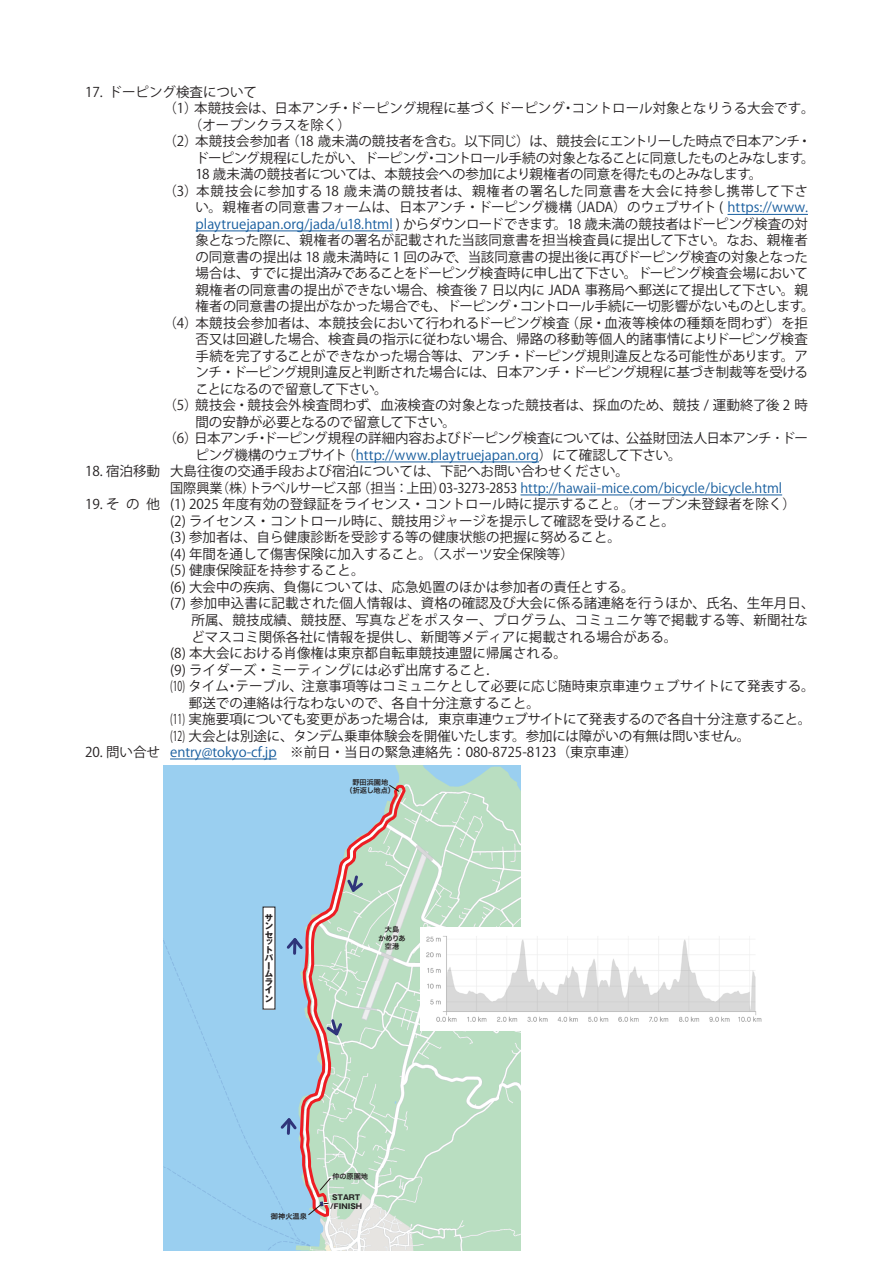
<style>
.page{position:relative;width:893px;height:1263px;background:#fff}
.page>*{position:absolute;margin:0;border:0;box-sizing:border-box;transform-origin:0 0}
.t1{font:13.5px/16.5px "Koz Go Pr 6 N";color:#231f20}
.t2{font:13.5px/16.5px "Koz Go Pr 6 N";letter-spacing:-.035em;color:#231f20}
.t3{font:13.5px "Koz Go Pr 6 N";letter-spacing:-.005em;color:#175d9e}
.t4{font:13.5px "Koz Go Pr 6 N";letter-spacing:-.035em;color:#231f20;scale:.65 1}
.t5{font:13.5px "Koz Go Pr 6 N";color:#231f20;scale:.65 1}
.t6{font:13.5px "Koz Go Pr 6 N";letter-spacing:-.02em;color:#231f20;scale:.65 1}
.t7{font:700 8.4px/8.1px "Gothic MB101 Pro";color:#231f20}
.t8{font:7.2px/8.7px "Hira Kaku Pro N W6";color:#231f20;text-align:center}
.t9{font:700 7.2px/8.7px "Gothic MB101 Pro";color:#231f20}
.s1{color:#175d9e}
.s2{color:#231f20}
</style>
<div class="page">
<hr style="left:728px;top:214px;width:80px;height:1px;background:#175d9e">
<hr style="left:196px;top:231px;width:197px;height:1px;background:#175d9e">
<hr style="left:356px;top:462px;width:183px;height:1px;background:#175d9e">
<hr style="left:520px;top:495px;width:262px;height:1px;background:#175d9e">
<hr style="left:170px;top:759px;width:107px;height:1px;background:#175d9e">
<img style="left:163px;top:765px;width:357px;height:486px">
<svg style="left:298px;top:783px;width:110px;height:435px;background:#bdd1c9"></svg>
<svg style="left:284px;top:931px;width:21px;height:25px"></svg>
<svg style="left:278px;top:1111px;width:21px;height:25px"></svg>
<svg style="left:345px;top:873px;width:21px;height:26px"></svg>
<svg style="left:324px;top:1017px;width:21px;height:24px"></svg>
<svg style="left:389px;top:785px;width:11px;height:7px"></svg>
<svg style="left:320px;top:1178px;width:11px;height:13px"></svg>
<svg style="left:308px;top:1200px;width:24px;height:15px"></svg>
<div style="left:263px;top:907px;width:12px;height:102px;background:#fff"></div>
<img style="left:420px;top:927px;width:342px;height:104px">
<p class="t1" style="left:85px;top:84px;width:173px">17. ドーピング検査について</p>
<p class="t1" style="left:189px;top:101px;width:627px;text-indent:-26px">（1）本競技会は、日本アンチ・ドーピング規程に基づくドーピング・コントロール対象となりうる大会です。（オープンクラスを除く）</p>
<p class="t2" style="left:196px;top:134px;width:621px;text-indent:-32px">（2）本競技会参加者（18 歳未満の競技者を含む。以下同じ）は、競技会にエントリーした時点で日本アンチ・ドーピング規程にしたがい、ドーピング・コントロール手続の対象となることに同意したものとみなします。<br>18 歳未満の競技者については、本競技会への参加により親権者の同意を得たものとみなします。</p>
<p class="t1" style="left:196px;top:183px;width:621px;text-indent:-32px">（3）本競技会に参加する18 歳未満の競技者は、親権者の署名した同意書を大会に持参し携帯して下さい。親権者の同意書フォームは、日本アンチ・ドーピング機構（JADA）のウェブサイト ( <span class="s1">https://www. playtruejapan.org/jada/u18.html</span> ) からダウンロードできます。18 歳未満の競技者はドーピング検査の対象となった際に、親権者の署名が記載された当該同意書を担当検査員に提出して下さい。なお、親権者の同意書の提出は 18 歳未満時に 1 回のみで、当該同意書の提出後に再びドーピング検査の対象となった場合は、すでに提出済みであることをドーピング検査時に申し出て下さい。ドーピング検査会場において親権者の同意書の提出ができない場合、検査後 7 日以内に JADA 事務局へ郵送にて提出して下さい。親権者の同意書の提出がなかった場合でも、ドーピング・コントロール手続に一切影響がないものとします。</p>
<p class="t1" style="left:196px;top:315px;width:614px;text-align:justify;text-indent:-32px">（4）本競技会参加者は、本競技会において行われるドーピング検査（尿・血液等検体の種類を問わず）を拒否又は回避した場合、検査員の指示に従わない場合、帰路の移動等個人的諸事情によりドーピング検査手続を完了することができなかった場合等は、アンチ・ドーピング規則違反となる可能性があります。アンチ・ドーピング規則違反と判断された場合には、日本アンチ・ドーピング規程に基づき制裁等を受けることになるので留意して下さい。</p>
<p class="t1" style="left:196px;top:398px;width:614px;text-indent:-32px">（5）競技会・競技会外検査問わず、血液検査の対象となった競技者は、採血のため、競技 / 運動終了後 2 時間の安静が必要となるので留意して下さい。</p>
<p class="t1" style="left:196px;top:431px;width:614px;text-indent:-32px">（6）日本アンチ・ドーピング規程の詳細内容およびドーピング検査については、公益財団法人日本アンチ･ドーピング機構のウェブサイト（<span class="s1">http://www.playtruejapan.org</span>）にて確認して下さい。</p>
<p class="t1" style="left:85px;top:464px;width:546px">18. 宿泊移動 大島往復の交通手段および宿泊については、下記へお問い合わせください。</p>
<p class="t3" style="left:170px;top:480px;width:614px"><span class="s2">国際興業（株）トラベルサービス部（担当：上田）03-3273-2853</span> http://hawaii-mice.com/bicycle/bicycle.html</p>
<p class="t1" style="left:85px;top:497px;width:712px">19. その他 (1) 2025 年度有効の登録証をライセンス・コントロール時に提示すること。（オープン未登録者を除く）</p>
<p class="t1" style="left:170px;top:513px;width:506px">(2) ライセンス・コントロール時に、競技用ジャージを提示して確認を受けること。</p>
<p class="t1" style="left:170px;top:530px;width:452px">(3) 参加者は、自ら健康診断を受診する等の健康状態の把握に努めること。</p>
<p class="t1" style="left:170px;top:546px;width:405px">(4) 年間を通して傷害保険に加入すること。（スポーツ安全保険等）</p>
<p class="t1" style="left:170px;top:563px;width:196px">(5) 健康保険証を持参すること。</p>
<p class="t1" style="left:170px;top:579px;width:466px">(6) 大会中の疾病、負傷については、応急処置のほかは参加者の責任とする。</p>
<p class="t1" style="left:191px;top:596px;width:625px;text-indent:-21px">(7) 参加申込書に記載された個人情報は、資格の確認及び大会に係る諸連絡を行うほか、氏名、生年月日、所属、競技成績、競技歴、写真などをポスター、プログラム、コミュニケ等で掲載する等、新聞社などマスコミ関係各社に情報を提供し、新聞等メディアに掲載される場合がある。</p>
<p class="t1" style="left:170px;top:645px;width:398px">(8) 本大会における肖像権は東京都自転車競技連盟に帰属される。</p>
<p class="t1" style="left:170px;top:662px;width:331px">(9) ライダーズ・ミーティングには必ず出席すること．</p>
<p class="t5" style="left:170px;top:678px;width:993px">(10) タイム・テーブル、注意事項等はコミュニケとして必要に応じ随時東京車連ウェブサイトにて発表する。</p>
<p class="t1" style="left:189px;top:695px;width:352px">郵送での連絡は行なわないので、各自十分注意すること。</p>
<p class="t4" style="left:170px;top:711px;width:988px">(11) 実施要項についても変更があった場合は，東京車連ウェブサイトにて発表するので各自十分注意すること。</p>
<p class="t6" style="left:170px;top:728px;width:894px">(12) 大会とは別途に、タンデム乗車体験会を開催いたします。参加には障がいの有無は問いません。</p>
<p class="t1" style="left:85px;top:744px;width:554px">20. 問い合せ <span class="s1">entry@tokyo-cf.jp</span>　※前日・当日の緊急連絡先：080-8725-8123（東京車連）</p>
<p class="t8" style="left:346px;top:777px;width:51px">野田浜園地<br>（折返し地点）</p>
<p class="t7" style="left:265px;top:913px;width:10px">サンセットパームライン</p>
<p class="t8" style="left:379px;top:925px;width:29px">大島<br>かめりあ空港</p>
<p class="t8" style="left:271px;top:1212px;width:37px">御神火温泉</p>
<p class="t8" style="left:332px;top:1171px;width:37px">仲の原園地</p>
<p class="t9" style="left:330px;top:1192px;width:33px">START /FINISH</p>
</div>
